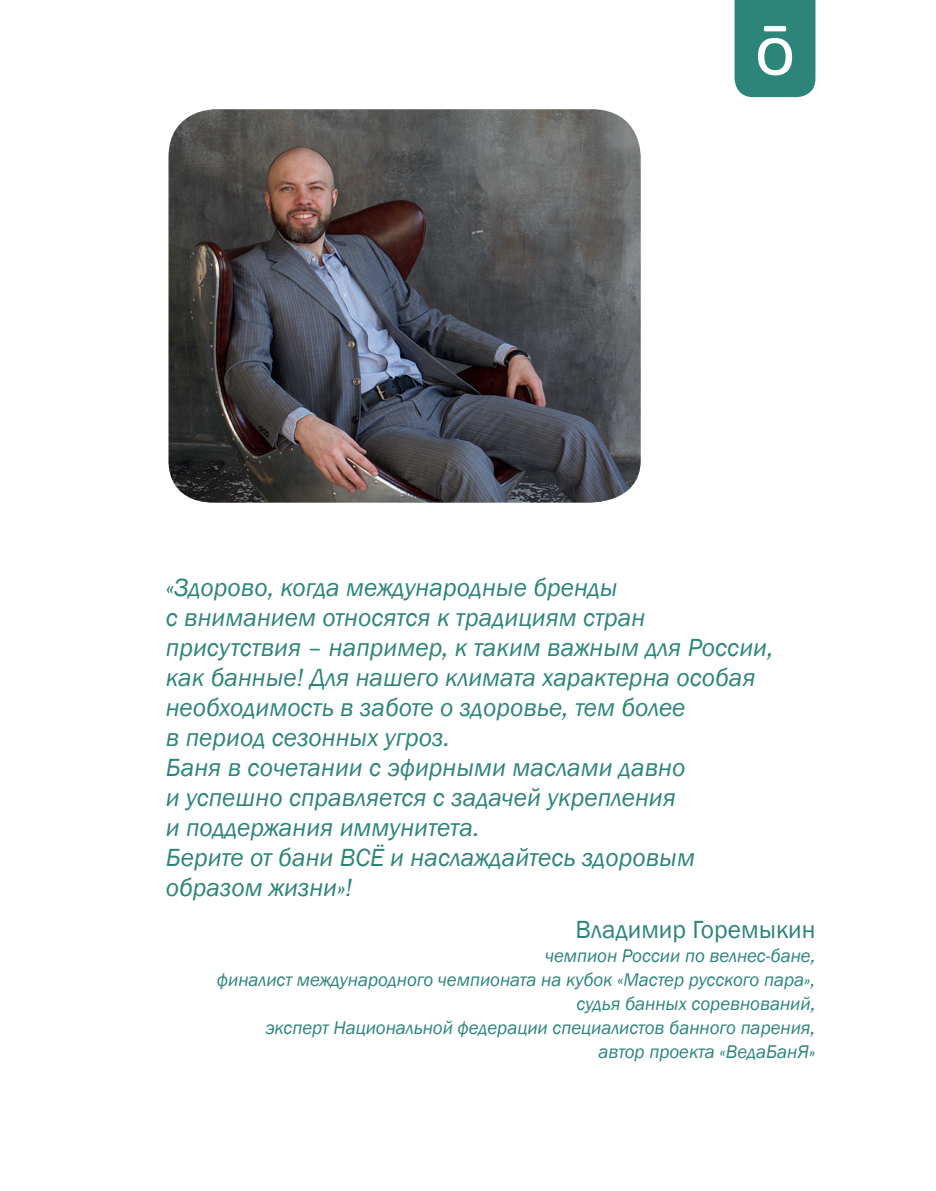
<style>
.page{position:relative;width:936px;height:1191px;background:#fff}
.page>*{position:absolute;margin:0;border:0;box-sizing:border-box;transform-origin:0 0}
.t1{font:italic 25.5px/30px "Franklin Gothic";color:#2d857a}
.t2{font:25.5px "Franklin Gothic";color:#2d857a}
.t3{font:italic 18.9px "Franklin Gothic";letter-spacing:-.005em;color:#2d857a}
</style>
<div class="page">
<svg style="left:734px;top:0;width:81px;height:97px;background:#449288"></svg>
<img style="left:168px;top:109px;width:473px;height:394px">
<p class="t1" style="left:166px;top:573px;width:609px">«Здорово, когда международные бренды<br>с вниманием относятся к традициям стран присутствия – например, к таким важным для России, как банные! Для нашего климата характерна особая необходимость в заботе о здоровье, тем более<br>в период сезонных угроз.</p>
<p class="t1" style="left:166px;top:753px;width:513px;text-align:justify">Баня в сочетании с эфирными маслами давно и успешно справляется с задачей укрепления и поддержания иммунитета.</p>
<p class="t1" style="left:166px;top:843px;width:530px">Берите от бани ВСЁ и наслаждайтесь здоровым образом жизни»!</p>
<p class="t2" style="left:575px;top:913px;width:241px">Владимир Горемыкин</p>
<p class="t3" style="left:545px;top:943px;width:272px">чемпион России по велнес-бане,</p>
<p class="t3" style="left:217px;top:967px;width:600px">финалист международного чемпионата на кубок «Мастер русского пара»,</p>
<p class="t3" style="left:576px;top:991px;width:240px">судья банных соревнований,</p>
<p class="t3" style="left:266px;top:1015px;width:551px">эксперт Национальной федерации специалистов банного парения,</p>
<p class="t3" style="left:598px;top:1039px;width:218px">автор проекта «ВедаБанЯ»</p>
</div>
